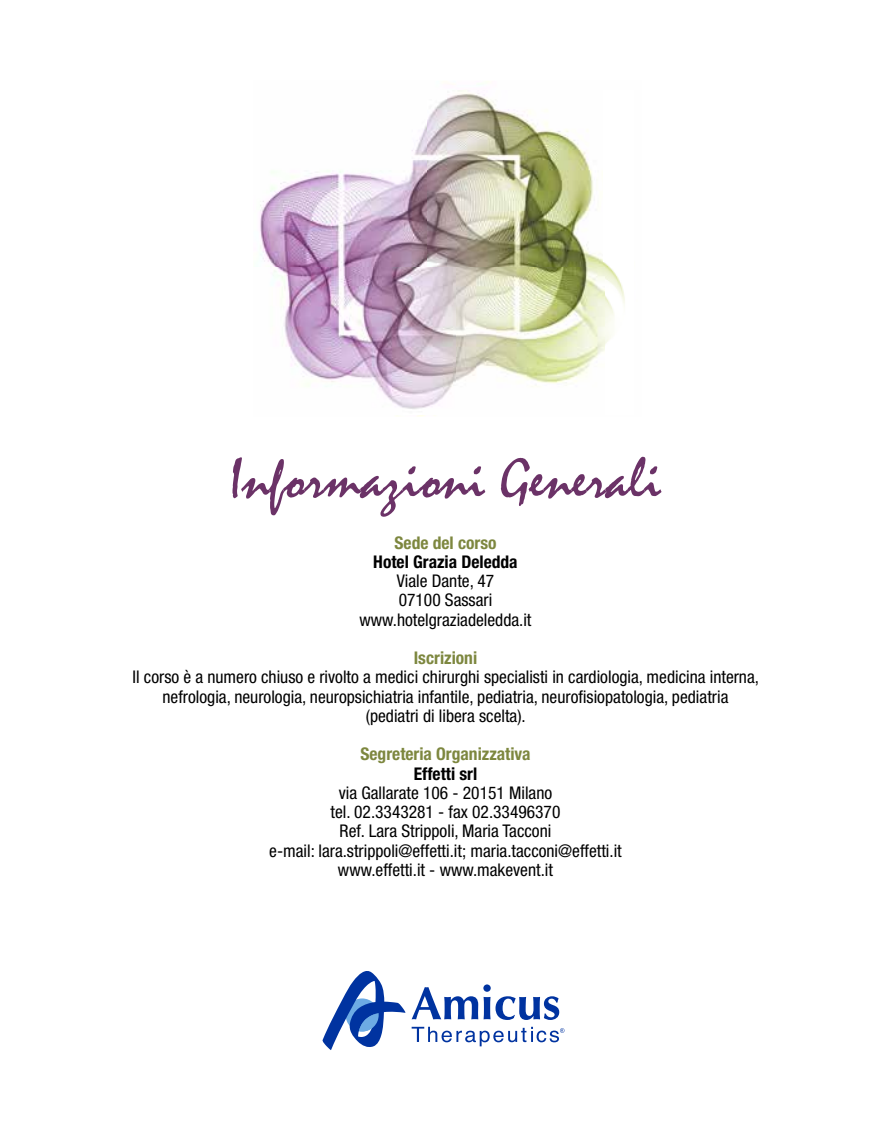
<style>
.page{position:relative;width:893px;height:1141px;background:#fff}
.page>*{position:absolute;margin:0;border:0;box-sizing:border-box;transform-origin:0 0}
.t1{font:59.5px "Mistral";color:#6b3267}
.t2{font:condensed 17.5px/19.2px "Helvetica Neue";color:#000;text-align:center}
.t3{font:700 condensed 17.5px "Helvetica Neue";color:#7d873f}
.t4{font:700 condensed 17.5px "Helvetica Neue";color:#000}
</style>
<div class="page">
<svg style="left:323px;top:971px;width:83px;height:79px"></svg>
<svg style="left:412px;top:984px;width:147px;height:36px"></svg>
<svg style="left:412px;top:1027px;width:152px;height:19px"></svg>
<img style="left:260px;top:90px;width:365px;height:319px">
<h1 class="t1" style="left:230px;top:446px;width:433px">Informazioni Generali</h1>
<p class="t3" style="left:394px;top:532px;width:103px">Sede del corso</p>
<p class="t4" style="left:373px;top:551px;width:146px">Hotel Grazia Deledda</p>
<p class="t2" style="left:359px;top:571px;width:174px">Viale Dante, 47<br>07100 Sassari www.hotelgraziadeledda.it</p>
<p class="t3" style="left:414px;top:647px;width:65px">Iscrizioni</p>
<p class="t2" style="left:133px;top:667px;width:628px">Il corso è a numero chiuso e rivolto a medici chirurghi specialisti in cardiologia, medicina interna, nefrologia, neurologia, neuropsichiatria infantile, pediatria, neurofisiopatologia, pediatria<br>(pediatri di libera scelta).</p>
<p class="t3" style="left:360px;top:744px;width:172px">Segreteria Organizzativa</p>
<p class="t4" style="left:414px;top:763px;width:65px">Effetti srl</p>
<p class="t2" style="left:269px;top:783px;width:354px">via Gallarate 106 - 20151 Milano<br>tel. 02.3343281 - fax 02.33496370<br>Ref. Lara Strippoli, Maria Tacconi<br>e-mail: lara.strippoli@effetti.it; maria.tacconi@effetti.it www.effetti.it - www.makevent.it</p>
</div>
